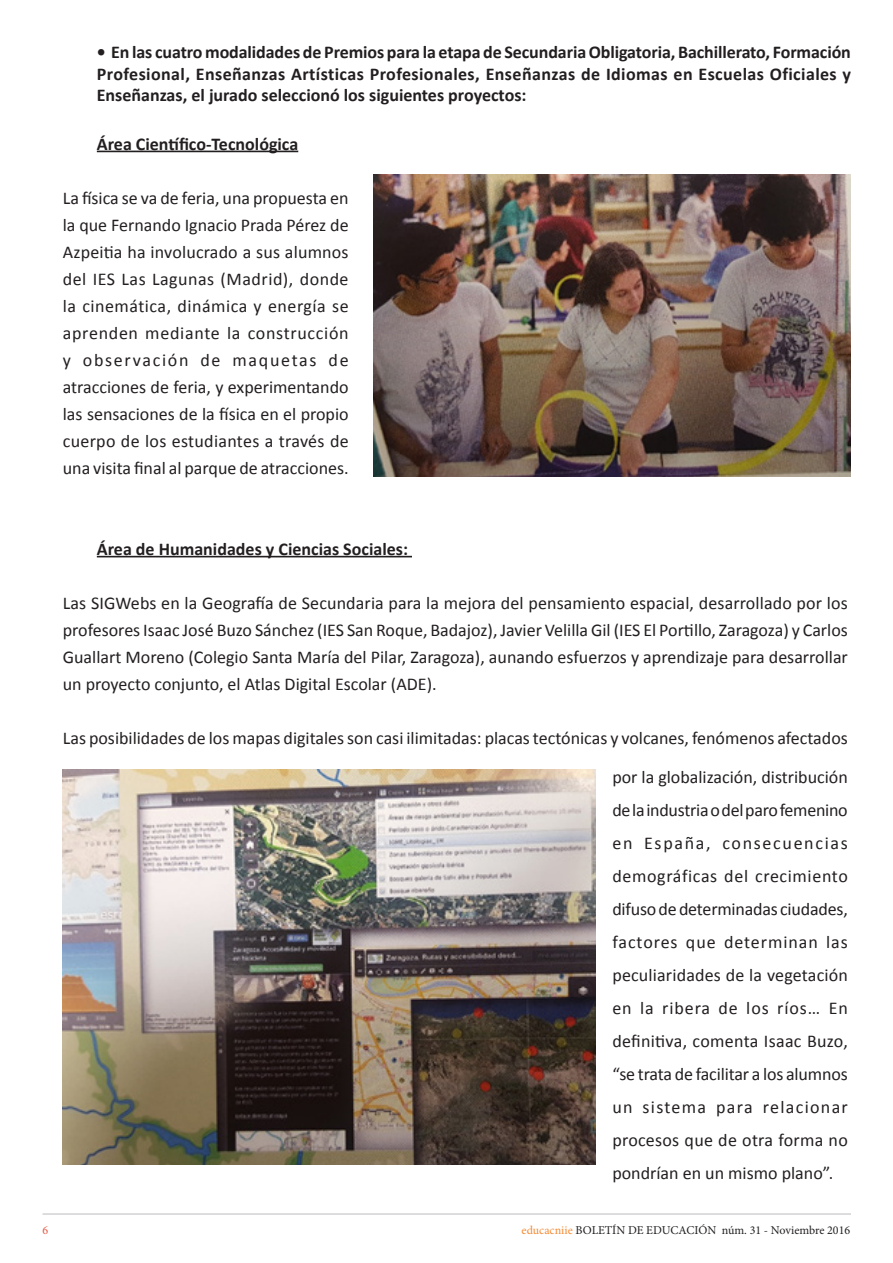
<style>
.page{position:relative;width:893px;height:1263px;background:#fff}
.page>*{position:absolute;margin:0;border:0;box-sizing:border-box;transform-origin:0 0}
.t1{font:18px/27px "Calibri";color:#231f20;text-align:justify}
.t2{font:700 18px/21.6px "Calibri";color:#231f20;text-align:justify}
.t3{font:12px "Minion Pro";color:#231f20}
.t4{font:12px "Minion Pro";color:#e55842}
.s1{color:#f58b34}
</style>
<div class="page">
<hr style="left:43px;top:1213px;width:808px;height:2px;background:#d1d2d4">
<img style="left:374px;top:174px;width:477px;height:302px">
<img style="left:63px;top:770px;width:532px;height:395px">
<hr style="left:97px;top:151px;width:201px;height:1px;background:#231f20">
<hr style="left:97px;top:556px;width:315px;height:1px;background:#231f20">
<p class="t2" style="left:97px;top:41px;width:756px">• En las cuatro modalidades de Premios para la etapa de Secundaria Obligatoria, Bachillerato, Formación Profesional, Enseñanzas Artísticas Profesionales, Enseñanzas de Idiomas en Escuelas Oficiales y Enseñanzas, el jurado seleccionó los siguientes proyectos:</p>
<p class="t2" style="left:97px;top:133px;width:203px">Área Científico-Tecnológica</p>
<p class="t1" style="left:63px;top:184px;width:287px">La física se va de feria, una propuesta en la que Fernando Ignacio Prada Pérez de Azpeitia ha involucrado a sus alumnos del IES Las Lagunas (Madrid), donde la cinemática, dinámica y energía se aprenden mediante la construcción y observación de maquetas de atracciones de feria, y experimentando las sensaciones de la física en el propio cuerpo de los estudiantes a través de una visita final al parque de atracciones.</p>
<p class="t2" style="left:97px;top:538px;width:313px">Área de Humanidades y Ciencias Sociales:</p>
<p class="t1" style="left:63px;top:590px;width:787px">Las SIGWebs en la Geografía de Secundaria para la mejora del pensamiento espacial, desarrollado por los profesores Isaac José Buzo Sánchez (IES San Roque, Badajoz), Javier Velilla Gil (IES El Portillo, Zaragoza) y Carlos Guallart Moreno (Colegio Santa María del Pilar, Zaragoza), aunando esfuerzos y aprendizaje para desarrollar un proyecto conjunto, el Atlas Digital Escolar (ADE).</p>
<p class="t1" style="left:63px;top:725px;width:786px">Las posibilidades de los mapas digitales son casi ilimitadas: placas tectónicas y volcanes, fenómenos afectados</p>
<p class="t1" style="left:612px;top:761px;width:237px;line-height:33px">por la globalización, distribución de la industria o del paro femenino en España, consecuencias demográficas del crecimiento difuso de determinadas ciudades, factores que determinan las peculiaridades de la vegetación en la ribera de los ríos… En definitiva, comenta Isaac Buzo, “se trata de facilitar a los alumnos un sistema para relacionar procesos que de otra forma no pondrían en un mismo plano”.</p>
<p class="t4" style="left:43px;top:1222px;width:7px">6</p>
<p class="t3" style="left:521px;top:1222px;width:330px"><span class="s1">educacniie</span> BOLETÍN DE EDUCACIÓN núm. 31 - Noviembre 2016</p>
</div>
